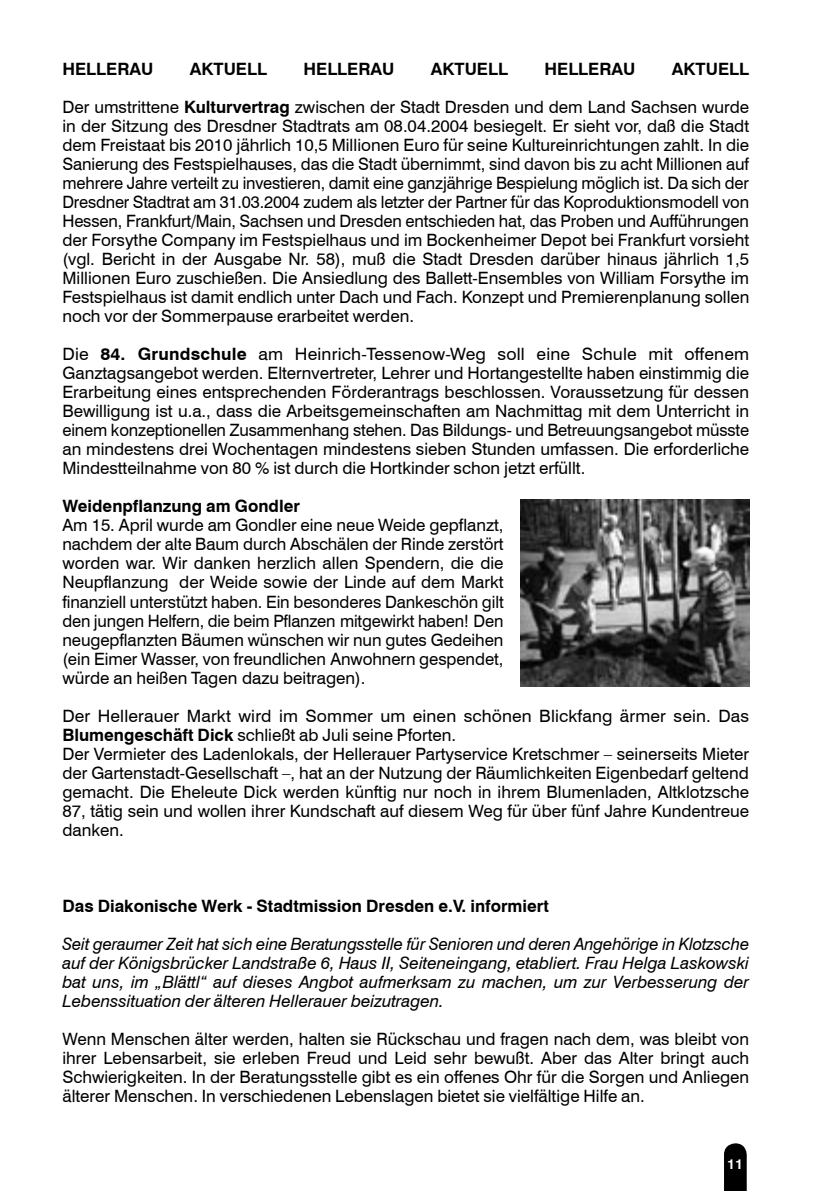
<style>
.page{position:relative;width:840px;height:1191px;background:#fff}
.page>*{position:absolute;margin:0;border:0;box-sizing:border-box;transform-origin:0 0}
.t1{font:17px/19px "Swiss 721 BT";color:#000;text-align:justify}
.t2{font:italic 17px/19px "Swiss 721 BT";color:#000;text-align:justify}
.t3{font:700 17px "Swiss 721 BT";color:#000}
.t4{font:700 14px "Swiss 721 BT";color:#fff}
.s1{font-weight:700}
</style>
<div class="page">
<svg style="left:724px;top:1143px;width:22px;height:48px"></svg>
<img style="left:520px;top:500px;width:228px;height:187px">
<p class="t3" style="left:62px;top:59px;width:92px">HELLERAU</p>
<p class="t3" style="left:190px;top:59px;width:79px">AKTUELL</p>
<p class="t3" style="left:303px;top:59px;width:92px">HELLERAU</p>
<p class="t3" style="left:430px;top:59px;width:79px">AKTUELL</p>
<p class="t3" style="left:544px;top:59px;width:92px">HELLERAU</p>
<p class="t3" style="left:671px;top:59px;width:79px">AKTUELL</p>
<p class="t1" style="left:62px;top:98px;width:688px">Der umstrittene <span class="s1">Kulturvertrag</span> zwischen der Stadt Dresden und dem Land Sachsen wurde in der Sitzung des Dresdner Stadtrats am 08.04.2004 besiegelt. Er sieht vor, daß die Stadt dem Freistaat bis 2010 jährlich 10,5 Millionen Euro für seine Kultureinrichtungen zahlt. In die Sanierung des Festspielhauses, das die Stadt übernimmt, sind davon bis zu acht Millionen auf mehrere Jahre verteilt zu investieren, damit eine ganzjährige Bespielung möglich ist. Da sich der Dresdner Stadtrat am 31.03.2004 zudem als letzter der Partner für das Koproduktionsmodell von Hessen, Frankfurt/Main, Sachsen und Dresden entschieden hat, das Proben und Aufführungen der Forsythe Company im Festspielhaus und im Bockenheimer Depot bei Frankfurt vorsieht (vgl. Bericht in der Ausgabe Nr. 58), muß die Stadt Dresden darüber hinaus jährlich 1,5<br>Millionen Euro zuschießen. Die Ansiedlung des Ballett-Ensembles von William Forsythe im Festspielhaus ist damit endlich unter Dach und Fach. Konzept und Premierenplanung sollen noch vor der Sommerpause erarbeitet werden.</p>
<p class="t1" style="left:62px;top:345px;width:688px">Die <span class="s1">84. Grundschule</span> am Heinrich-Tessenow-Weg soll eine Schule mit offenem Ganztagsangebot werden. Elternvertreter, Lehrer und Hortangestellte haben einstimmig die Erarbeitung eines entsprechenden Förderantrags beschlossen. Voraussetzung für dessen Bewilligung ist u.a., dass die Arbeitsgemeinschaften am Nachmittag mit dem Unterricht in einem konzeptionellen Zusammenhang stehen. Das Bildungs- und Betreuungsangebot müsste an mindestens drei Wochentagen mindestens sieben Stunden umfassen. Die erforderliche Mindestteilnahme von 80 % ist durch die Hortkinder schon jetzt erfüllt.</p>
<p class="t3" style="left:62px;top:496px;width:239px">Weidenpflanzung am Gondler</p>
<p class="t1" style="left:62px;top:516px;width:442px">Am 15. April wurde am Gondler eine neue Weide gepflanzt, nachdem der alte Baum durch Abschälen der Rinde zerstört worden war. Wir danken herzlich allen Spendern, die die Neupflanzung der Weide sowie der Linde auf dem Markt finanziell unterstützt haben. Ein besonderes Dankeschön gilt den jungen Helfern, die beim Pflanzen mitgewirkt haben! Den neugepflanzten Bäumen wünschen wir nun gutes Gedeihen (ein Eimer Wasser, von freundlichen Anwohnern gespendet, würde an heißen Tagen dazu beitragen).</p>
<p class="t1" style="left:62px;top:706px;width:688px;text-align:left">Der Hellerauer Markt wird im Sommer um einen schönen Blickfang ärmer sein. Das <span class="s1">Blumengeschäft Dick</span> schließt ab Juli seine Pforten.<br>Der Vermieter des Ladenlokals, der Hellerauer Partyservice Kretschmer – seinerseits Mieter der Gartenstadt-Gesellschaft –, hat an der Nutzung der Räumlichkeiten Eigenbedarf geltend gemacht. Die Eheleute Dick werden künftig nur noch in ihrem Blumenladen, Altklotzsche 87, tätig sein und wollen ihrer Kundschaft auf diesem Weg für über fünf Jahre Kundentreue danken.</p>
<p class="t3" style="left:62px;top:895px;width:487px">Das Diakonische Werk - Stadtmission Dresden e.V. informiert</p>
<p class="t2" style="left:62px;top:934px;width:688px">Seit geraumer Zeit hat sich eine Beratungsstelle für Senioren und deren Angehörige in Klotzsche auf der Königsbrücker Landstraße 6, Haus II, Seiteneingang, etabliert. Frau Helga Laskowski bat uns, im „Blättl“ auf dieses Angbot aufmerksam zu machen, um zur Verbesserung der Lebenssituation der älteren Hellerauer beizutragen.</p>
<p class="t1" style="left:62px;top:1029px;width:688px">Wenn Menschen älter werden, halten sie Rückschau und fragen nach dem, was bleibt von ihrer Lebensarbeit, sie erleben Freud und Leid sehr bewußt. Aber das Alter bringt auch Schwierigkeiten. In der Beratungsstelle gibt es ein offenes Ohr für die Sorgen und Anliegen älterer Menschen. In verschiedenen Lebenslagen bietet sie vielfältige Hilfe an.</p>
<p class="t4" style="left:726px;top:1155px;width:17px">11</p>
</div>
